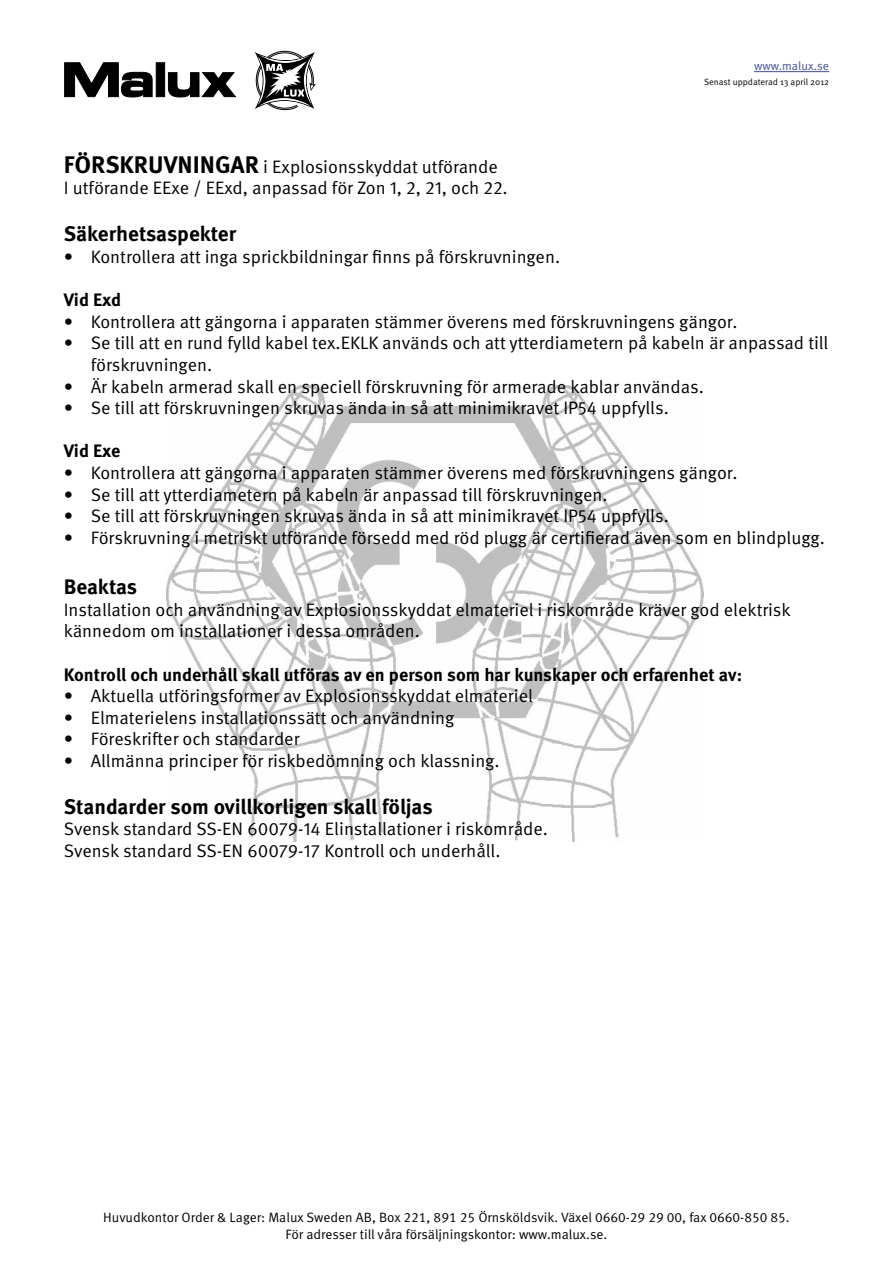
<style>
.page{position:relative;width:893px;height:1263px;background:#fff}
.page>*{position:absolute;margin:0;border:0;box-sizing:border-box;transform-origin:0 0}
.t1{font:700 21px "Meta OT";color:#000}
.t2{font:18px/21.6px "Meta OT";color:#000}
.t3{font:700 18px "Meta OT";color:#000}
.t4{font:13.5px/16.5px "Meta OT";color:#000;text-align:center}
.t5{font:12px "Meta OT";color:#404e9d}
.t6{font:9px "Meta OT";color:#000}
.s1{font-weight:700;font-size:24px}
</style>
<div class="page">
<svg style="left:255px;top:51px;width:61px;height:59px"></svg>
<svg style="left:64px;top:62px;width:172px;height:36px"></svg>
<img style="left:167px;top:385px;width:537px;height:456px">
<hr style="left:754px;top:71px;width:75px;height:1px;background:#404e9d">
<p class="t5" style="left:754px;top:59px;width:77px">www.malux.se</p>
<p class="t6" style="left:704px;top:77px;width:127px">Senast uppdaterad 13 april 2012</p>
<p class="t2" style="left:64px;top:156px;width:445px"><span class="s1">FÖRSKRUVNINGAR</span> i Explosionsskyddat utförande<br>I utförande EExe / EExd, anpassad för Zon 1, 2, 21, och 22.</p>
<p class="t1" style="left:64px;top:221px;width:174px">Säkerhetsaspekter</p>
<p class="t2" style="left:64px;top:246px;width:498px">• Kontrollera att inga sprickbildningar finns på förskruvningen.</p>
<p class="t3" style="left:64px;top:288px;width:59px">Vid Exd</p>
<p class="t2" style="left:64px;top:311px;width:675px">• Kontrollera att gängorna i apparaten stämmer överens med förskruvningens gängor.</p>
<p class="t2" style="left:91px;top:332px;width:739px;text-indent:-27px">• Se till att en rund fylld kabel tex.EKLK används och att ytterdiametern på kabeln är anpassad till förskruvningen.</p>
<p class="t2" style="left:64px;top:376px;width:642px">• Är kabeln armerad skall en speciell förskruvning för armerade kablar användas.</p>
<p class="t2" style="left:64px;top:397px;width:606px">• Se till att förskruvningen skruvas ända in så att minimikravet IP54 uppfylls.</p>
<p class="t3" style="left:64px;top:440px;width:58px">Vid Exe</p>
<p class="t2" style="left:64px;top:462px;width:675px">• Kontrollera att gängorna i apparaten stämmer överens med förskruvningens gängor.</p>
<p class="t2" style="left:64px;top:484px;width:545px">• Se till att ytterdiametern på kabeln är anpassad till förskruvningen.</p>
<p class="t2" style="left:64px;top:505px;width:606px">• Se till att förskruvningen skruvas ända in så att minimikravet IP54 uppfylls.</p>
<p class="t2" style="left:64px;top:527px;width:763px">• Förskruvning i metriskt utförande försedd med röd plugg är certifierad även som en blindplugg.</p>
<p class="t1" style="left:64px;top:573px;width:75px">Beaktas</p>
<p class="t2" style="left:64px;top:599px;width:729px">Installation och användning av Explosionsskyddat elmateriel i riskområde kräver god elektrisk kännedom om installationer i dessa områden.</p>
<p class="t3" style="left:64px;top:663px;width:680px">Kontroll och underhåll skall utföras av en person som har kunskaper och erfarenhet av:</p>
<p class="t2" style="left:64px;top:685px;width:471px">• Aktuella utföringsformer av Explosionsskyddat elmateriel</p>
<p class="t2" style="left:64px;top:707px;width:392px">• Elmaterielens installationssätt och användning</p>
<p class="t2" style="left:64px;top:728px;width:237px">• Föreskrifter och standarder</p>
<p class="t2" style="left:64px;top:750px;width:437px">• Allmänna principer för riskbedömning och klassning.</p>
<p class="t1" style="left:64px;top:793px;width:370px">Standarder som ovillkorligen skall följas</p>
<p class="t2" style="left:64px;top:818px;width:486px">Svensk standard SS-EN 60079-14 Elinstallationer i riskområde.<br>Svensk standard SS-EN 60079-17 Kontroll och underhåll.</p>
<p class="t4" style="left:103px;top:1209px;width:688px">Huvudkontor Order &amp; Lager: Malux Sweden AB, Box 221, 891 25 Örnsköldsvik. Växel 0660-29 29 00, fax 0660-850 85.<br>För adresser till våra försäljningskontor: www.malux.se.</p>
</div>
